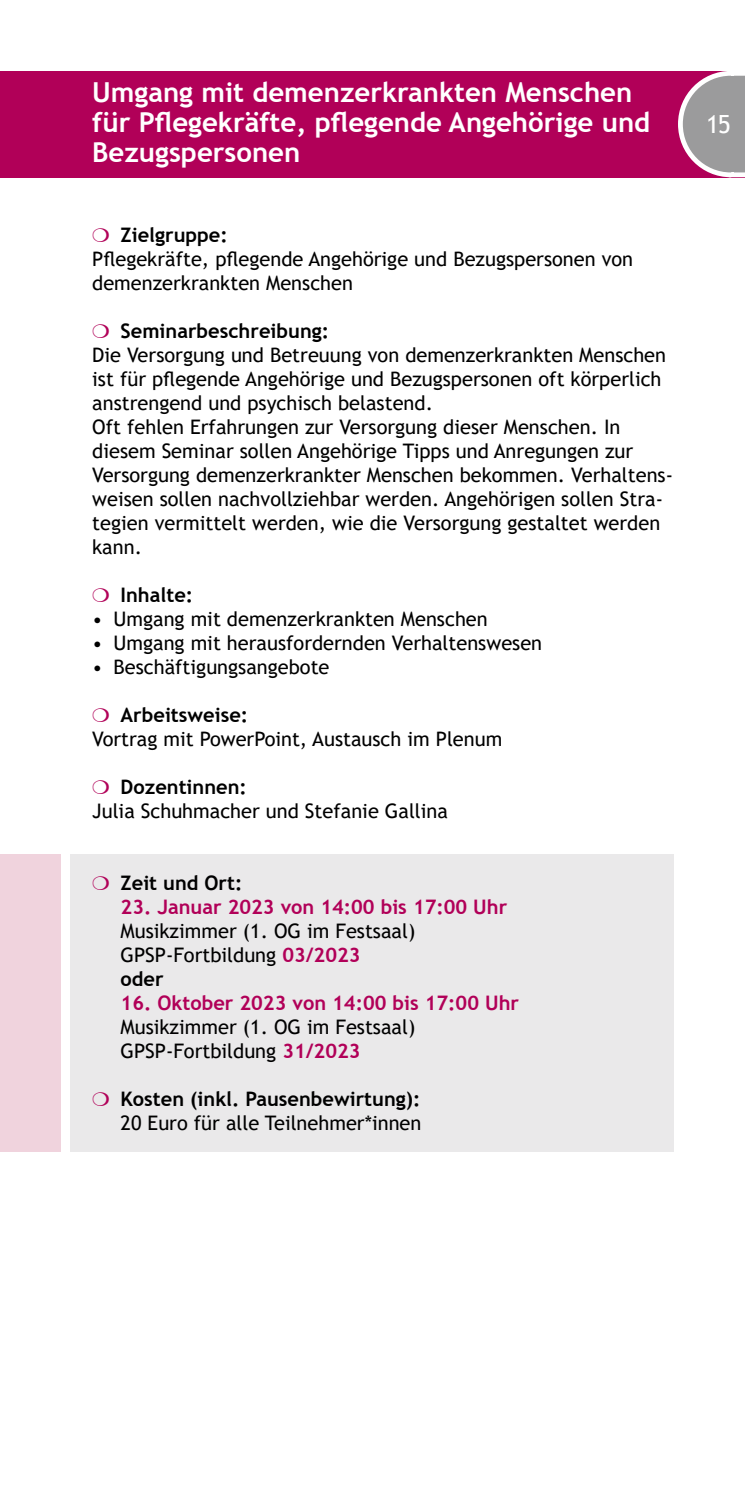
<style>
.page{position:relative;width:745px;height:1489px;background:#fff}
.page>*{position:absolute;margin:0;border:0;box-sizing:border-box;transform-origin:0 0}
.Headline_1{font:700 27.5px/30px "Trebuchet MS";color:#fff}
.t1{font:25px "Trebuchet MS";color:#fff}
.Body{font:20px/24px "Trebuchet MS";color:#000}
.Headline_3_als_Aufzä{font:20px "Trebuchet MS";color:#000}
.Headline_3_als_Aufzä-2{font:700 20px "Trebuchet MS";color:#000}
.Headline_3_als_Aufzä-3{font:700 20px "Trebuchet MS";color:#b10058}
.s1{font-weight:700;color:#b10058}
</style>
<div class="page">
<div style="left:0;top:71px;width:744px;height:106px;background:#b10058"></div>
<svg style="left:675px;top:71px;width:69px;height:107px"></svg>
<div style="left:71px;top:854px;width:602px;height:298px;background:#eae9ea"></div>
<div style="left:0;top:854px;width:60px;height:298px;background:#f0d3dd"></div>
<p class="Headline_1" style="left:92px;top:77px;width:541px">Umgang mit demenzerkrankten Menschen</p>
<p class="Headline_1" style="left:92px;top:107px;width:559px">für Pflegekräfte, pflegende Angehörige und<br>Bezugspersonen</p>
<p class="Headline_3_als_Aufzä-2" style="left:120px;top:222px;width:109px">Zielgruppe:</p>
<p class="Body" style="left:92px;top:246px;width:542px">Pflegekräfte, pflegende Angehörige und Bezugspersonen von demenzerkrankten Menschen</p>
<p class="Headline_3_als_Aufzä-2" style="left:120px;top:318px;width:210px">Seminarbeschreibung:</p>
<p class="Body" style="left:92px;top:342px;width:575px">Die Versorgung und Betreuung von demenzerkrankten Menschen ist für pflegende Angehörige und Bezugspersonen oft körperlich anstrengend und psychisch belastend.</p>
<p class="Body" style="left:92px;top:414px;width:582px">Oft fehlen Erfahrungen zur Versorgung dieser Menschen. In diesem Seminar sollen Angehörige Tipps und Anregungen zur Versorgung demenzerkrankter Menschen bekommen. Verhaltens&shy;weisen sollen nachvollziehbar werden. Angehörigen sollen Stra&shy;tegien vermittelt werden, wie die Versorgung gestaltet werden kann.</p>
<p class="Headline_3_als_Aufzä-2" style="left:120px;top:582px;width:74px">Inhalte:</p>
<p class="Body" style="left:92px;top:606px;width:397px">• Umgang mit demenzerkrankten Menschen</p>
<p class="Body" style="left:92px;top:630px;width:451px">• Umgang mit herausfordernden Verhaltenswesen</p>
<p class="Body" style="left:92px;top:654px;width:238px">• Beschäftigungsangebote</p>
<p class="Headline_3_als_Aufzä-2" style="left:120px;top:702px;width:129px">Arbeitsweise:</p>
<p class="Body" style="left:92px;top:726px;width:411px">Vortrag mit PowerPoint, Austausch im Plenum</p>
<p class="Headline_3_als_Aufzä-2" style="left:120px;top:774px;width:128px">Dozentinnen:</p>
<p class="Body" style="left:92px;top:798px;width:357px">Julia Schuhmacher und Stefanie Gallina</p>
<p class="Headline_3_als_Aufzä-2" style="left:120px;top:870px;width:123px">Zeit und Ort:</p>
<p class="Headline_3_als_Aufzä-3" style="left:120px;top:894px;width:388px">23. Januar 2023 von 14:00 bis 17:00 Uhr</p>
<p class="Headline_3_als_Aufzä" style="left:120px;top:918px;width:296px">Musikzimmer (1. OG im Festsaal)</p>
<p class="Headline_3_als_Aufzä" style="left:120px;top:942px;width:241px">GPSP-Fortbildung <span class="s1">03/2023</span></p>
<p class="Headline_3_als_Aufzä-2" style="left:120px;top:966px;width:44px">oder</p>
<p class="Headline_3_als_Aufzä-3" style="left:120px;top:990px;width:400px">16. Oktober 2023 von 14:00 bis 17:00 Uhr</p>
<p class="Headline_3_als_Aufzä" style="left:120px;top:1014px;width:296px">Musikzimmer (1. OG im Festsaal)</p>
<p class="Headline_3_als_Aufzä" style="left:120px;top:1038px;width:241px">GPSP-Fortbildung <span class="s1">31/2023</span></p>
<p class="Headline_3_als_Aufzä-2" style="left:120px;top:1086px;width:301px">Kosten (inkl. Pausenbewirtung):</p>
<p class="Headline_3_als_Aufzä" style="left:120px;top:1110px;width:302px">20 Euro für alle Teilnehmer*innen</p>
<p class="t1" style="left:705px;top:109px;width:26px">15</p>
</div>
